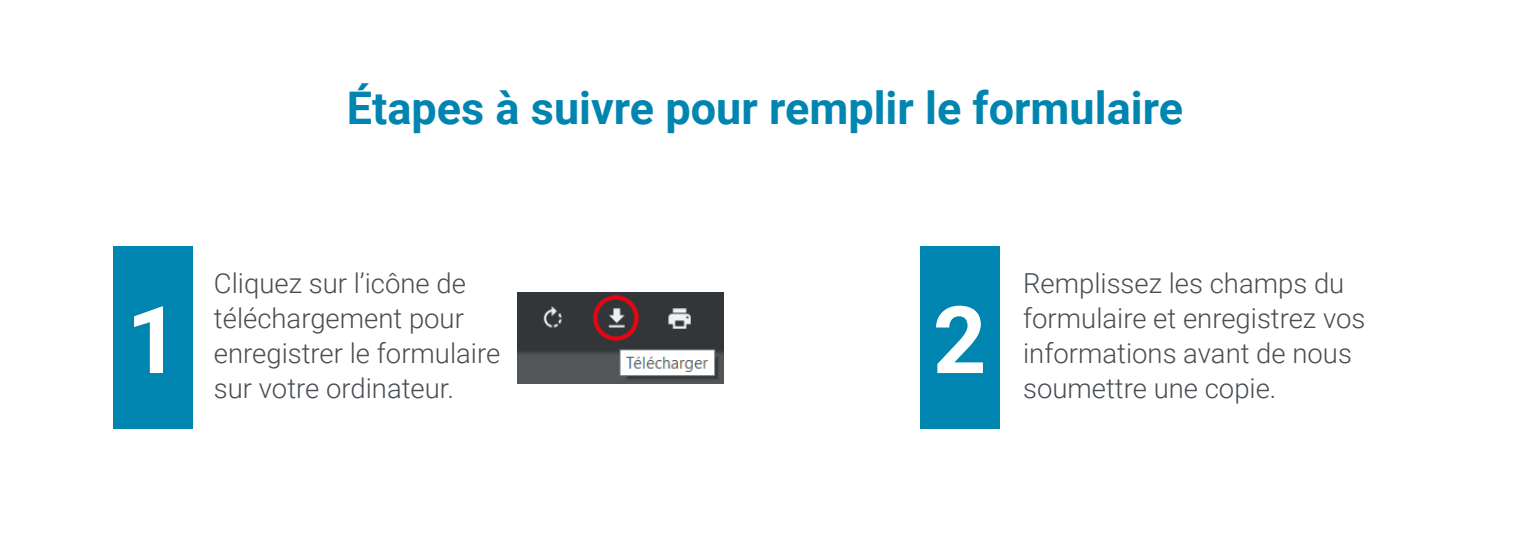
<style>
.page{position:relative;width:1530px;height:540px;background:#fff}
.page>*{position:absolute;margin:0;border:0;box-sizing:border-box;transform-origin:0 0}
.t1{font:700 93.5px "Roboto";color:#fff}
.t2{font:700 45px "Roboto";color:#0085b0}
.t3{font:300 27.5px/35px "Roboto";color:#484d52}
</style>
<div class="page">
<div style="left:920px;top:247px;width:80px;height:182px;background:#0085b0"></div>
<img style="left:518px;top:293px;width:205px;height:90px">
<div style="left:593px;top:295px;width:46px;height:46px;border:4px solid #e30613;border-radius:50%"></div>
<div style="left:113px;top:247px;width:80px;height:182px;background:#0085b0"></div>
<h2 class="t2" style="left:347px;top:76px;width:838px">Étapes à suivre pour remplir le formulaire</h2>
<h1 class="t1" style="left:126px;top:274px;width:55px">1</h1>
<p class="t3" style="left:214px;top:265px;width:288px">Cliquez sur l’icône de téléchargement pour enregistrer le formulaire sur votre ordinateur.</p>
<p class="t3" style="left:1023px;top:265px;width:344px">Remplissez les champs du formulaire et enregistrez vos informations avant de nous</p>
<h1 class="t1" style="left:933px;top:274px;width:55px">2</h1>
<p class="t3" style="left:1023px;top:370px;width:255px">soumettre une copie.</p>
</div>
